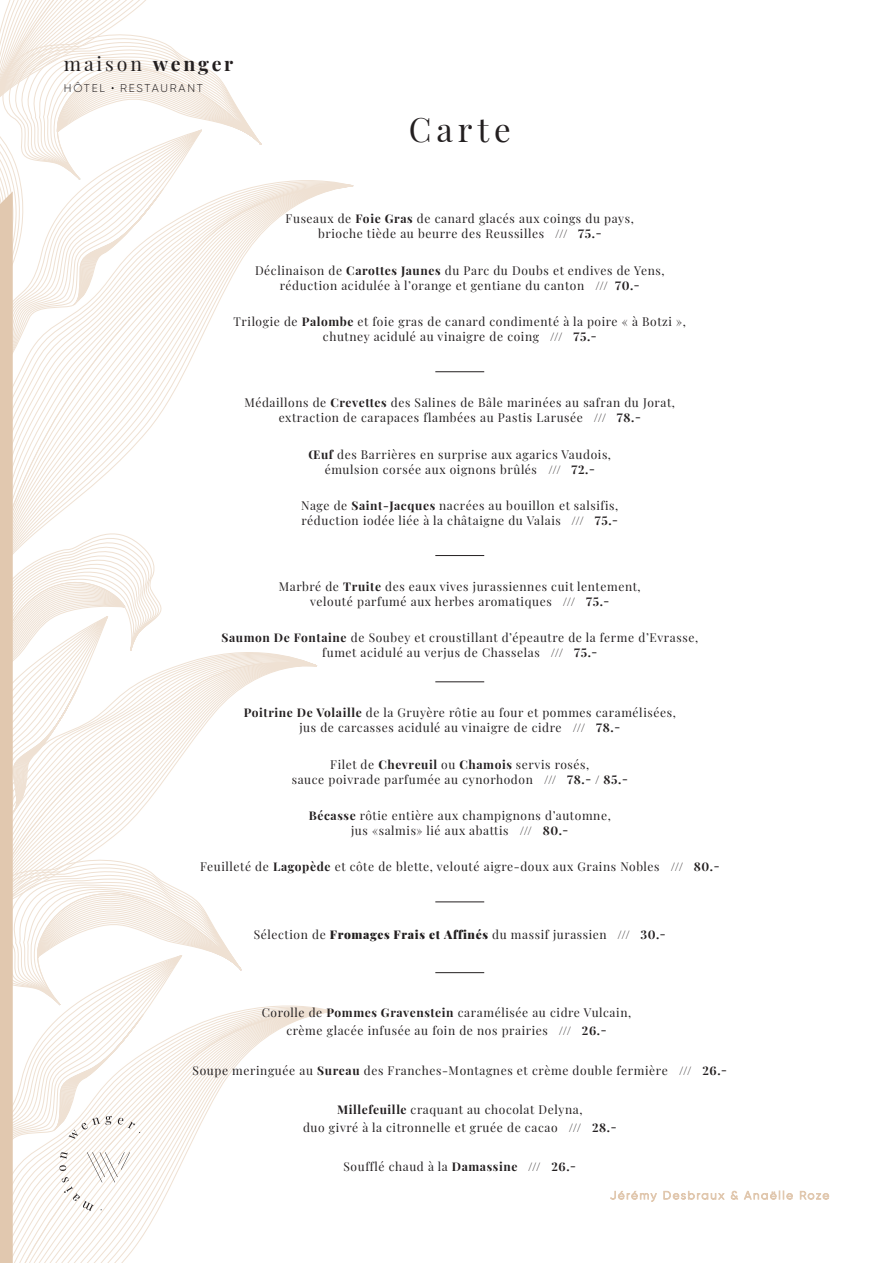
<style>
.page{position:relative;width:893px;height:1263px;background:#fff}
.page>*{position:absolute;margin:0;border:0;box-sizing:border-box;transform-origin:0 0}
.t1{font:33px "Playfair Display";letter-spacing:.15em;color:#231f20}
.t2{font:19.5px "Playfair Display";letter-spacing:.15em;color:#231f20}
.t3{font:12px/15px "Playfair Display";letter-spacing:.05em;color:#231f20;text-align:center}
.t4{font:700 12px "Playfair Display";letter-spacing:.05em;color:#231f20}
.t5{font:300 11.25px "Gilroy";letter-spacing:.16em;color:#231f20}
.s1{font-weight:700}
.s2{font-weight:900}
.s3{font-weight:400}
</style>
<div class="page">
<svg style="left:610px;top:1191px;width:47px;height:11px"></svg>
<svg style="left:663px;top:1191px;width:62px;height:9px"></svg>
<svg style="left:731px;top:1191px;width:7px;height:9px"></svg>
<svg style="left:744px;top:1191px;width:49px;height:9px"></svg>
<svg style="left:800px;top:1191px;width:29px;height:9px"></svg>
<svg style="left:0;top:0;width:337px;height:1263px"></svg>
<hr style="left:435px;top:371px;width:49px;height:1px;background:#231f20">
<hr style="left:435px;top:555px;width:49px;height:1px;background:#231f20">
<hr style="left:435px;top:681px;width:49px;height:1px;background:#231f20">
<hr style="left:435px;top:902px;width:49px;height:1px;background:#231f20">
<hr style="left:435px;top:972px;width:49px;height:1px;background:#231f20">
<h2 class="t2" style="left:64px;top:49px;width:171px">maison <span class="s1">wenger</span></h2>
<p class="t5" style="left:64px;top:81px;width:43px">HÔTEL</p>
<p class="t5" style="left:120px;top:81px;width:84px">RESTAURANT</p>
<h1 class="t1" style="left:409px;top:104px;width:104px">Carte</h1>
<p class="t3" style="left:286px;top:210px;width:350px">Fuseaux de <span class="s1">Foie Gras</span> de canard glacés aux coings du pays, brioche tiède au beurre des Reussilles <span class="s1">/// 75.-</span></p>
<p class="t3" style="left:255px;top:262px;width:411px">Déclinaison de <span class="s1">Carottes Jaunes</span> du Parc du Doubs et endives de Yens, réduction acidulée à l’orange et gentiane du canton <span class="s1">/// 70.-</span></p>
<p class="t3" style="left:234px;top:313px;width:454px">Trilogie de <span class="s1">Palombe</span> et foie gras de canard condimenté à la poire « à Botzi », chutney acidulé au vinaigre de coing <span class="s1">/// 75.-</span></p>
<p class="t3" style="left:244px;top:394px;width:432px">Médaillons de <span class="s1">Crevettes</span> des Salines de Bâle marinées au safran du Jorat, extraction de carapaces flambées au Pastis Larusée <span class="s1">/// 78.-</span></p>
<p class="t3" style="left:308px;top:445px;width:304px"><span class="s1">Œuf</span> des Barrières en surprise aux agarics Vaudois, émulsion corsée aux oignons brûlés <span class="s1">/// 72.-</span></p>
<p class="t3" style="left:301px;top:497px;width:319px;text-align:left">Nage de <span class="s1">Saint-Jacques</span> nacrées au bouillon et salsifis, réduction iodée liée à la châtaigne du Valais <span class="s1">/// 75.-</span></p>
<p class="t3" style="left:279px;top:578px;width:363px">Marbré de <span class="s1">Truite</span> des eaux vives jurassiennes cuit lentement, velouté parfumé aux herbes aromatiques <span class="s1">/// 75.-</span></p>
<p class="t3" style="left:221px;top:629px;width:478px"><span class="s1">Saumon De Fontaine</span> de Soubey et croustillant d’épeautre de la ferme d’Evrasse, fumet acidulé au verjus de Chasselas <span class="s1">/// 75.-</span></p>
<p class="t3" style="left:244px;top:704px;width:434px"><span class="s1">Poitrine De Volaille</span> de la Gruyère rôtie au four et pommes caramélisées, jus de carcasses acidulé au vinaigre de cidre <span class="s1">/// 78.-</span></p>
<p class="t3" style="left:292px;top:756px;width:338px">Filet de <span class="s1">Chevreuil</span> ou <span class="s1">Chamois</span> servis rosés,<br>sauce poivrade parfumée au cynorhodon <span class="s1">/// 78.- / 85.-</span></p>
<p class="t3" style="left:309px;top:807px;width:304px"><span class="s1">Bécasse</span> rôtie entière aux champignons d’automne, jus «salmis» lié aux abattis <span class="s1">/// 80.-</span></p>
<p class="t3" style="left:200px;top:858px;width:521px">Feuilleté de <span class="s1">Lagopède</span> et côte de blette, velouté aigre-doux aux Grains Nobles <span class="s1">/// 80.-</span></p>
<p class="t3" style="left:254px;top:926px;width:413px">Sélection de <span class="s2">Fromages Frais et Affinés</span> du massif jurassien <span class="s1">/// 30.-</span></p>
<p class="t3" style="left:262px;top:1003px;width:371px;line-height:18px">Corolle de <span class="s1">Pommes Gravenstein</span> caramélisée au cidre Vulcain, crème glacée infusée au foin de nos prairies <span class="s1">/// 26.-</span></p>
<p class="t3" style="left:193px;top:1062px;width:536px">Soupe meringuée au <span class="s1">Sureau</span> des Franches-Montagnes et crème double fermière <span class="s1">/// 26.-</span></p>
<p class="t3" style="left:303px;top:1099px;width:315px;line-height:18px"><span class="s1">Millefeuille</span> craquant au chocolat Delyna,<br>duo givré à la citronnelle et gruée de cacao <span class="s1">/// 28.-</span></p>
<p class="t4" style="left:344px;top:1157px;width:234px"><span class="s3">Soufflé chaud à la</span> Damassine /// 26.-</p>
</div>
